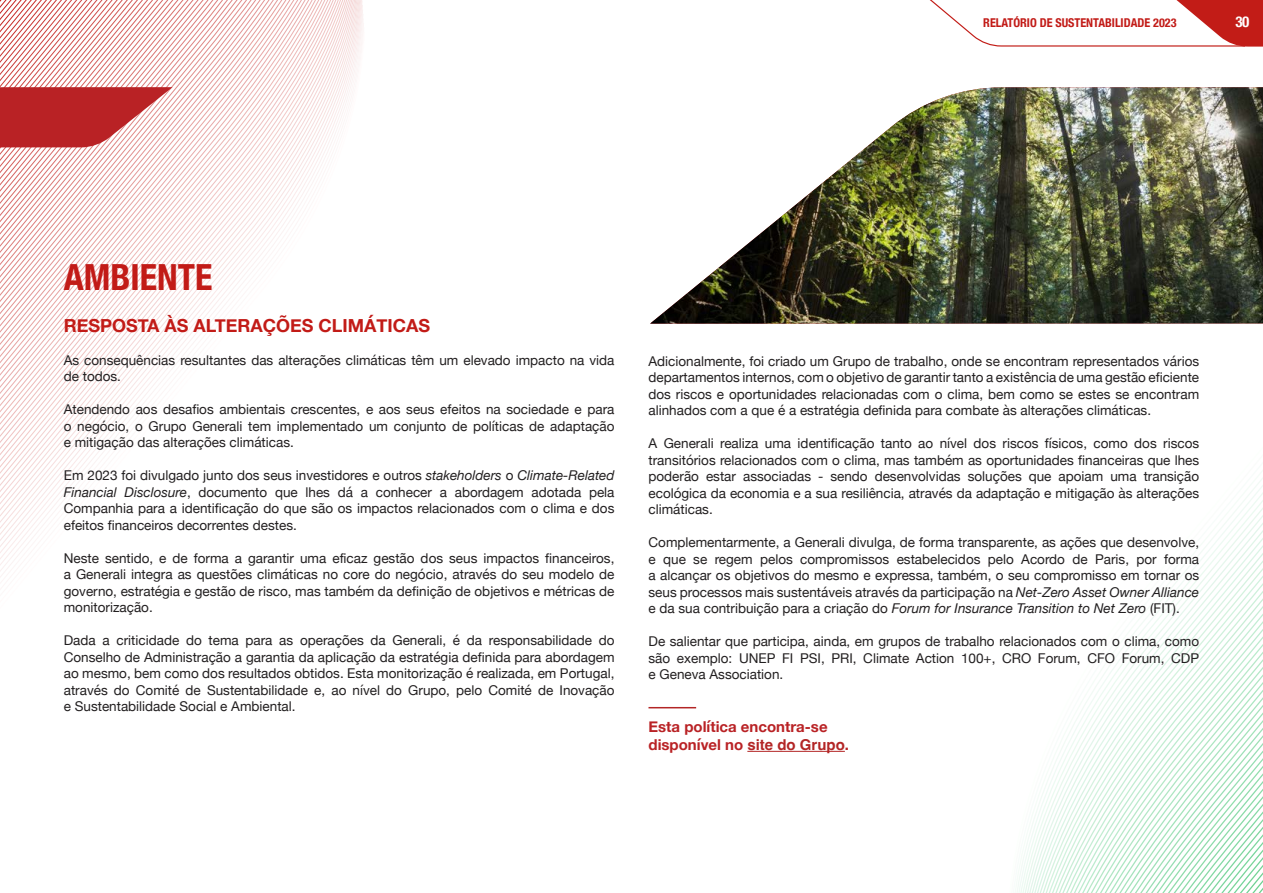
<style>
.page{position:relative;width:1263px;height:893px;background:#fff}
.page>*{position:absolute;margin:0;border:0;box-sizing:border-box;transform-origin:0 0}
.t1{font:700 condensed 36px "Helvetica Neue";color:#c21b17}
.t2{font:700 18px "Helvetica Neue";color:#c21b17}
.t3{font:700 15px/18px "Helvetica Neue";color:#b92225}
.t4{font:700 condensed 15px "Helvetica Neue";color:#fff}
.t5{font:13.5px/16.5px "Helvetica Neue";color:#221f20;text-align:justify}
.t6{font:700 condensed 12.15px "Helvetica Neue";color:#c21b17}
.s1{font-style:italic}
.s2{font-family:"Helvetica";color:#b32626}
</style>
<div class="page">
<svg style="left:930px;top:0;width:333px;height:47px"></svg>
<svg style="left:1017px;top:478px;width:246px;height:415px"></svg>
<svg style="left:0;top:40px;width:360px;height:537px"></svg>
<img style="left:650px;top:87px;width:613px;height:237px">
<hr style="left:747px;top:751px;width:98px;height:1px;background:#b32626">
<hr style="left:648px;top:707px;width:48px;height:1px;background:#b32626">
<svg style="left:0;top:87px;width:173px;height:60px;background:#c64c4f"></svg>
<p class="t6" style="left:983px;top:12px;width:195px">RELATÓRIO DE SUSTENTABILIDADE 2023</p>
<p class="t4" style="left:1235px;top:9px;width:15px">30</p>
<h1 class="t1" style="left:64px;top:247px;width:150px">AMBIENTE</h1>
<h2 class="t2" style="left:64px;top:311px;width:368px">RESPOSTA ÀS ALTERAÇÕES CLIMÁTICAS</h2>
<p class="t5" style="left:64px;top:352px;width:552px">As consequências resultantes das alterações climáticas têm um elevado impacto na vida de todos.</p>
<p class="t5" style="left:64px;top:402px;width:552px">Atendendo aos desafios ambientais crescentes, e aos seus efeitos na sociedade e para o negócio, o Grupo Generali tem implementado um conjunto de políticas de adaptação e mitigação das alterações climáticas.</p>
<p class="t5" style="left:64px;top:468px;width:552px">Em 2023 foi divulgado junto dos seus investidores e outros <span class="s1">stakeholders</span> o <span class="s1">Climate-Related Financial Disclosure</span>, documento que lhes dá a conhecer a abordagem adotada pela Companhia para a identificação do que são os impactos relacionados com o clima e dos efeitos financeiros decorrentes destes.</p>
<p class="t5" style="left:64px;top:550px;width:552px">Neste sentido, e de forma a garantir uma eficaz gestão dos seus impactos financeiros, a Generali integra as questões climáticas no core do negócio, através do seu modelo de governo, estratégia e gestão de risco, mas também da definição de objetivos e métricas de monitorização.</p>
<p class="t5" style="left:64px;top:633px;width:552px">Dada a criticidade do tema para as operações da Generali, é da responsabilidade do Conselho de Administração a garantia da aplicação da estratégia definida para abordagem ao mesmo, bem como dos resultados obtidos. Esta monitorização é realizada, em Portugal, através do Comité de Sustentabilidade e, ao nível do Grupo, pelo Comité de Inovação e Sustentabilidade Social e Ambiental.</p>
<p class="t5" style="left:648px;top:353px;width:552px">Adicionalmente, foi criado um Grupo de trabalho, onde se encontram representados vários departamentos internos, com o objetivo de garantir tanto a existência de uma gestão eficiente dos riscos e oportunidades relacionadas com o clima, bem como se estes se encontram alinhados com a que é a estratégia definida para combate às alterações climáticas.</p>
<p class="t5" style="left:648px;top:436px;width:552px">A Generali realiza uma identificação tanto ao nível dos riscos físicos, como dos riscos transitórios relacionados com o clima, mas também as oportunidades financeiras que lhes poderão estar associadas - sendo desenvolvidas soluções que apoiam uma transição ecológica da economia e a sua resiliência, através da adaptação e mitigação às alterações climáticas.</p>
<p class="t5" style="left:648px;top:535px;width:552px">Complementarmente, a Generali divulga, de forma transparente, as ações que desenvolve, e que se regem pelos compromissos estabelecidos pelo Acordo de Paris, por forma a alcançar os objetivos do mesmo e expressa, também, o seu compromisso em tornar os seus processos mais sustentáveis através da participação na <span class="s1">Net-Zero Asset Owner Alliance </span>e da sua contribuição para a criação do <span class="s1">Forum for Insurance Transition to Net Zero</span> (FIT).</p>
<p class="t5" style="left:648px;top:634px;width:552px">De salientar que participa, ainda, em grupos de trabalho relacionados com o clima, como são exemplo: UNEP FI PSI, PRI, Climate Action 100+, CRO Forum, CFO Forum, CDP e Geneva Association.</p>
<p class="t3" style="left:648px;top:718px;width:202px">Esta política encontra-se disponível no <span class="s2">site do Grupo</span>.</p>
</div>
